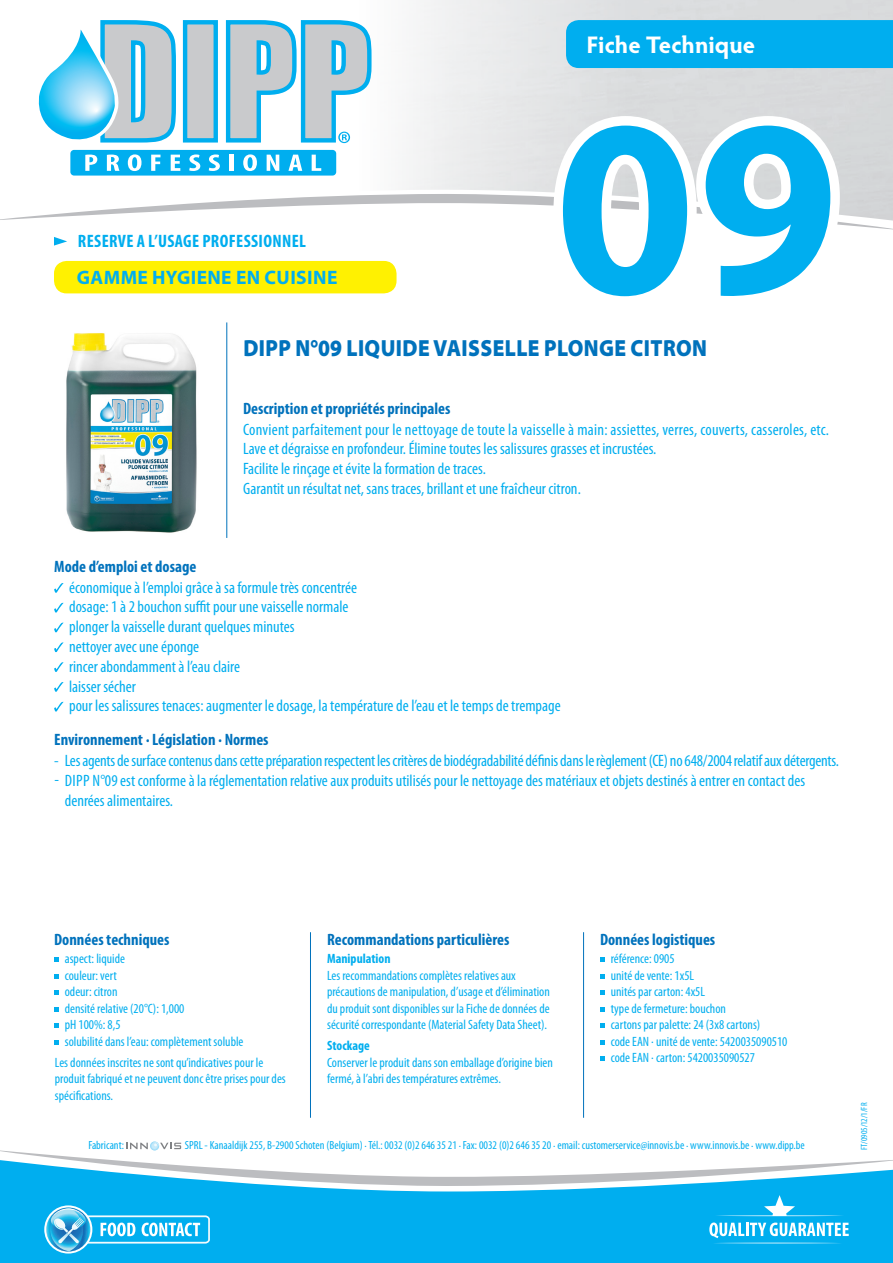
<style>
.page{position:relative;width:893px;height:1263px;background:#fff}
.page>*{position:absolute;margin:0;border:0;box-sizing:border-box;transform-origin:0 0}
.t1{font:700 253.95px "Myriad Pro";color:#00aeef}
.t2{font:700 24px "Hypatia Sans Pro";color:#fff}
.t3{font:900 semi-expanded 23.4px "Myriad Pro";letter-spacing:.02em;color:#0072bc;scale:.83 1}
.t4{font:700 19.5px "Myriad Pro";letter-spacing:.02em;color:#00aeef}
.t5{font:700 condensed 18px "Myriad Pro";letter-spacing:.02em;color:#00aeef}
.t6{font:condensed 16.5px "Myriad Pro";color:#00aeef}
.t7{font:700 condensed 16.5px "Myriad Pro";color:#0072bc}
.t8{font:condensed 13.5px/16.5px "Myriad Pro";color:#00aeef}
.t9{font:700 condensed 13.5px "Myriad Pro";color:#00aeef}
.t10{font:condensed 11.85px "Myriad Pro";color:#00aeef}
.t11{font:condensed 9px "Myriad Pro";color:#00aeef}
</style>
<div class="page">
<div style="left:0;top:1186px;width:893px;height:77px;background:#00aeef"></div>
<svg style="left:0;top:20px;width:893px;height:274px"></svg>
<svg style="left:715px;top:1195px;width:129px;height:21px;background:#1bb6f0"></svg>
<svg style="left:709px;top:1222px;width:140px;height:21px"></svg>
<svg style="left:44px;top:1205px;width:166px;height:48px;background:#3cbcee"></svg>
<hr style="left:226px;top:322px;width:1px;height:216px;background:#0072bc">
<svg style="left:54px;top:958px;width:4px;height:4px"></svg>
<svg style="left:54px;top:974px;width:4px;height:4px"></svg>
<svg style="left:54px;top:991px;width:4px;height:4px"></svg>
<svg style="left:54px;top:1007px;width:4px;height:4px"></svg>
<svg style="left:54px;top:1024px;width:4px;height:4px"></svg>
<svg style="left:54px;top:1040px;width:4px;height:4px"></svg>
<hr style="left:583px;top:932px;width:1px;height:186px;background:#0072bc">
<hr style="left:310px;top:932px;width:1px;height:186px;background:#0072bc">
<svg style="left:600px;top:958px;width:4px;height:4px"></svg>
<svg style="left:600px;top:974px;width:4px;height:4px"></svg>
<svg style="left:600px;top:991px;width:4px;height:4px"></svg>
<svg style="left:600px;top:1007px;width:4px;height:4px"></svg>
<svg style="left:600px;top:1024px;width:4px;height:4px"></svg>
<svg style="left:600px;top:1040px;width:4px;height:4px"></svg>
<svg style="left:600px;top:1057px;width:4px;height:4px"></svg>
<svg style="left:0;top:1141px;width:893px;height:45px"></svg>
<svg style="left:54px;top:583px;width:9px;height:10px"></svg>
<svg style="left:54px;top:603px;width:9px;height:9px"></svg>
<svg style="left:54px;top:623px;width:9px;height:9px"></svg>
<svg style="left:54px;top:642px;width:9px;height:10px"></svg>
<svg style="left:54px;top:662px;width:9px;height:10px"></svg>
<svg style="left:54px;top:682px;width:9px;height:10px"></svg>
<svg style="left:54px;top:702px;width:9px;height:9px"></svg>
<img style="left:66px;top:333px;width:131px;height:200px">
<p class="t5" style="left:78px;top:230px;width:230px">RESERVE A L’USAGE PROFESSIONNEL</p>
<p class="t4" style="left:77px;top:265px;width:262px">GAMME HYGIENE EN CUISINE</p>
<p class="t2" style="left:587px;top:28px;width:170px">Fiche Technique</p>
<p class="t1" style="left:555px;top:42px;width:286px">09</p>
<p class="t3" style="left:243px;top:335px;width:560px">DIPP N°09 LIQUIDE VAISSELLE PLONGE CITRON</p>
<p class="t7" style="left:243px;top:398px;width:209px">Description et propriétés principales</p>
<p class="t7" style="left:54px;top:556px;width:144px">Mode d’emploi et dosage</p>
<p class="t6" style="left:243px;top:419px;width:587px">Convient parfaitement pour le nettoyage de toute la vaisselle à main: assiettes, verres, couverts, casseroles, etc.</p>
<p class="t6" style="left:243px;top:439px;width:415px">Lave et dégraisse en profondeur. Élimine toutes les salissures grasses et incrustées.</p>
<p class="t6" style="left:243px;top:459px;width:244px">Facilite le rinçage et évite la formation de traces.</p>
<p class="t6" style="left:243px;top:479px;width:339px">Garantit un résultat net, sans traces, brillant et une fraîcheur citron.</p>
<p class="t6" style="left:69px;top:577px;width:289px">économique à l’emploi grâce à sa formule très concentrée</p>
<p class="t6" style="left:69px;top:597px;width:281px">dosage: 1 à 2 bouchon suffit pour une vaisselle normale</p>
<p class="t6" style="left:69px;top:617px;width:227px">plonger la vaisselle durant quelques minutes</p>
<p class="t6" style="left:69px;top:637px;width:132px">nettoyer avec une éponge</p>
<p class="t6" style="left:69px;top:656px;width:172px">rincer abondamment à l’eau claire</p>
<p class="t6" style="left:69px;top:676px;width:68px">laisser sécher</p>
<p class="t6" style="left:69px;top:696px;width:493px">pour les salissures tenaces: augmenter le dosage, la température de l’eau et le temps de trempage</p>
<p class="t7" style="left:54px;top:729px;width:216px">Environnement . Législation . Normes</p>
<p class="t6" style="left:54px;top:751px;width:786px">- Les agents de surface contenus dans cette préparation respectent les critères de biodégradabilité définis dans le règlement (CE) no 648/2004 relatif aux détergents.</p>
<p class="t6" style="left:54px;top:770px;width:752px">- DIPP N°09 est conforme à la réglementation relative aux produits utilisés pour le nettoyage des matériaux et objets destinés à entrer en contact des</p>
<p class="t6" style="left:65px;top:790px;width:110px">denrées alimentaires.</p>
<p class="t7" style="left:54px;top:929px;width:117px">Données techniques</p>
<p class="t7" style="left:327px;top:929px;width:184px">Recommandations particulières</p>
<p class="t7" style="left:600px;top:929px;width:117px">Données logistiques</p>
<p class="t8" style="left:65px;top:950px;width:62px">aspect: liquide</p>
<p class="t8" style="left:65px;top:967px;width:54px">couleur: vert</p>
<p class="t8" style="left:65px;top:983px;width:54px">odeur: citron</p>
<p class="t8" style="left:65px;top:1000px;width:121px">densité relative (20°C): 1,000</p>
<p class="t8" style="left:65px;top:1016px;width:57px">pH 100%: 8,5</p>
<p class="t8" style="left:65px;top:1033px;width:180px">solubilité dans l’eau: complètement soluble</p>
<p class="t8" style="left:611px;top:950px;width:65px">référence: 0905</p>
<p class="t8" style="left:611px;top:967px;width:85px">unité de vente: 1x5L</p>
<p class="t8" style="left:611px;top:983px;width:96px">unités par carton: 4x5L</p>
<p class="t8" style="left:611px;top:1000px;width:117px">type de fermeture: bouchon</p>
<p class="t8" style="left:611px;top:1016px;width:151px">cartons par palette: 24 (3x8 cartons)</p>
<p class="t8" style="left:611px;top:1033px;width:178px">code EAN . unité de vente: 5420035090510</p>
<p class="t8" style="left:611px;top:1049px;width:146px">code EAN . carton: 5420035090527</p>
<p class="t9" style="left:327px;top:950px;width:65px">Manipulation</p>
<p class="t8" style="left:327px;top:967px;width:224px">Les recommandations complètes relatives aux précautions de manipulation, d’usage et d’élimination du produit sont disponibles sur la Fiche de données de sécurité correspondante (Material Safety Data Sheet).</p>
<p class="t9" style="left:327px;top:1037px;width:44px">Stockage</p>
<p class="t8" style="left:327px;top:1054px;width:227px">Conserver le produit dans son emballage d’origine bien fermé, à l’abri des températures extrêmes.</p>
<p class="t8" style="left:55px;top:1054px;width:232px">Les données inscrites ne sont qu’indicatives pour le produit fabriqué et ne peuvent donc être prises pour des spécifications.</p>
<p class="t10" style="left:88px;top:1138px;width:37px">Fabricant:</p>
<p class="t10" style="left:185px;top:1138px;width:621px">SPRL - Kanaaldijk 255, B-2900 Schoten (Belgium) . Tél.: 0032 (0)2 646 35 21 . Fax: 0032 (0)2 646 35 20 . email: customerservice@innovis.be . www.innovis.be . www.dipp.be</p>
<p class="t11" style="left:859px;top:1150px;width:49px;rotate:-90deg">FT/0905/12/1/FR</p>
</div>
